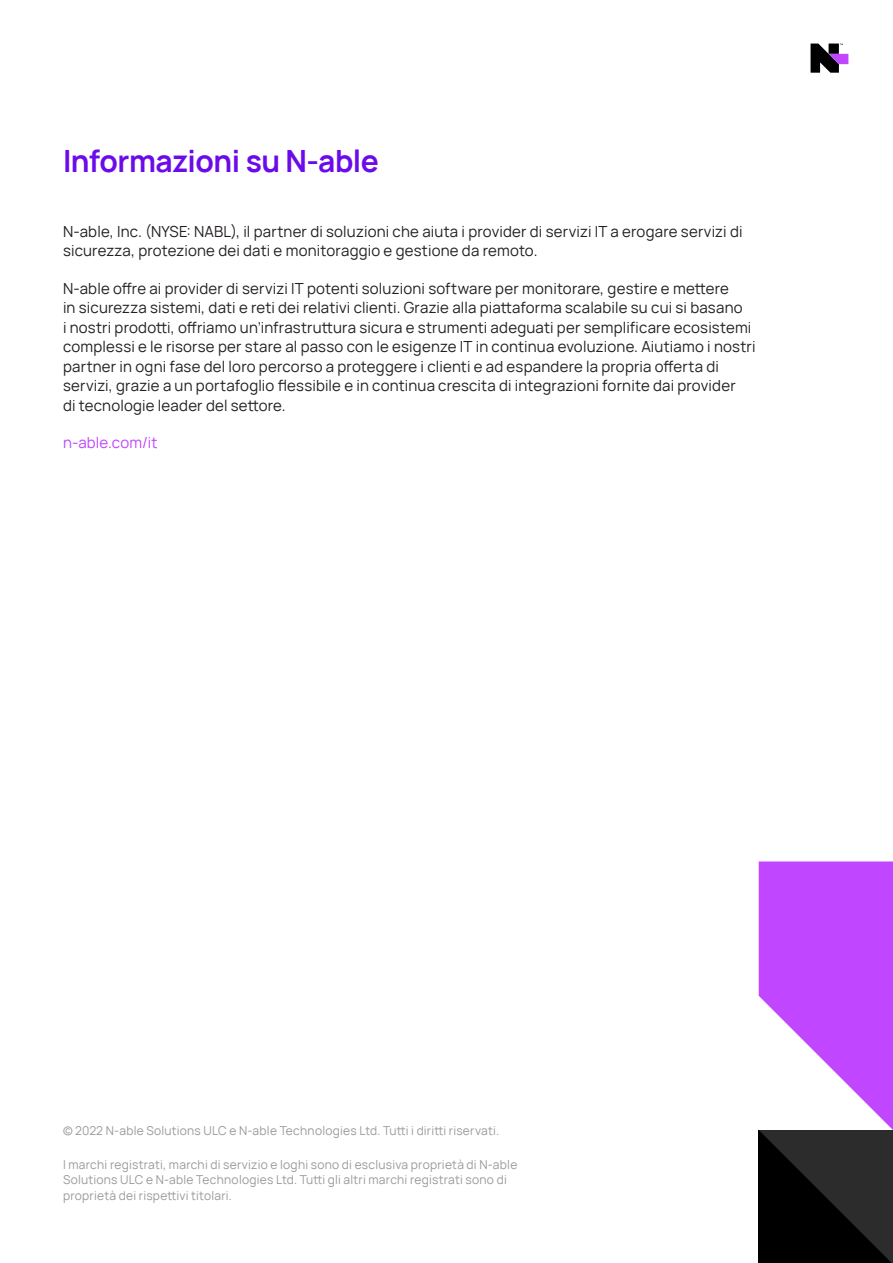
<style>
.page{position:relative;width:893px;height:1263px;background:#fff}
.page>*{position:absolute;margin:0;border:0;box-sizing:border-box;transform-origin:0 0}
.Subheading_1{font:700 30px "Manrope";letter-spacing:-.015em;color:#6b0bea}
.Body_Copy{font:15px/19.5px "Manrope";letter-spacing:.01em;color:#231f20}
.Body_Copy-2{font:15px "Manrope";letter-spacing:.015em;color:#bf45ff}
.t1{font:12px/15.6px "Manrope";letter-spacing:.02em;color:#999}
</style>
<div class="page">
<svg style="left:810px;top:44px;width:38px;height:29px"></svg>
<svg style="left:759px;top:861px;width:134px;height:402px"></svg>
<p class="Subheading_1" style="left:63px;top:136px;width:317px">Informazioni su N-able</p>
<p class="Body_Copy" style="left:63px;top:221px;width:681px">N-able, Inc. (NYSE: NABL), il partner di soluzioni che aiuta i provider di servizi IT a erogare servizi di sicurezza, protezione dei dati e monitoraggio e gestione da remoto.</p>
<p class="Body_Copy" style="left:63px;top:278px;width:694px">N-able offre ai provider di servizi IT potenti soluzioni software per monitorare, gestire e mettere<br>in sicurezza sistemi, dati e reti dei relativi clienti. Grazie alla piattaforma scalabile su cui si basano<br>i nostri prodotti, offriamo un’infrastruttura sicura e strumenti adeguati per semplificare ecosistemi complessi e le risorse per stare al passo con le esigenze IT in continua evoluzione. Aiutiamo i nostri partner in ogni fase del loro percorso a proteggere i clienti e ad espandere la propria offerta di servizi, grazie a un portafoglio flessibile e in continua crescita di integrazioni fornite dai provider<br>di tecnologie leader del settore.</p>
<p class="Body_Copy-2" style="left:63px;top:431px;width:96px">n-able.com/it</p>
<p class="t1" style="left:63px;top:1122px;width:438px">© 2022 N-able Solutions ULC e N-able Technologies Ltd. Tutti i diritti riservati.</p>
<p class="t1" style="left:63px;top:1156px;width:456px">I marchi registrati, marchi di servizio e loghi sono di esclusiva proprietà di N-able<br>Solutions ULC e N-able Technologies Ltd. Tutti gli altri marchi registrati sono di proprietà dei rispettivi titolari.</p>
</div>
